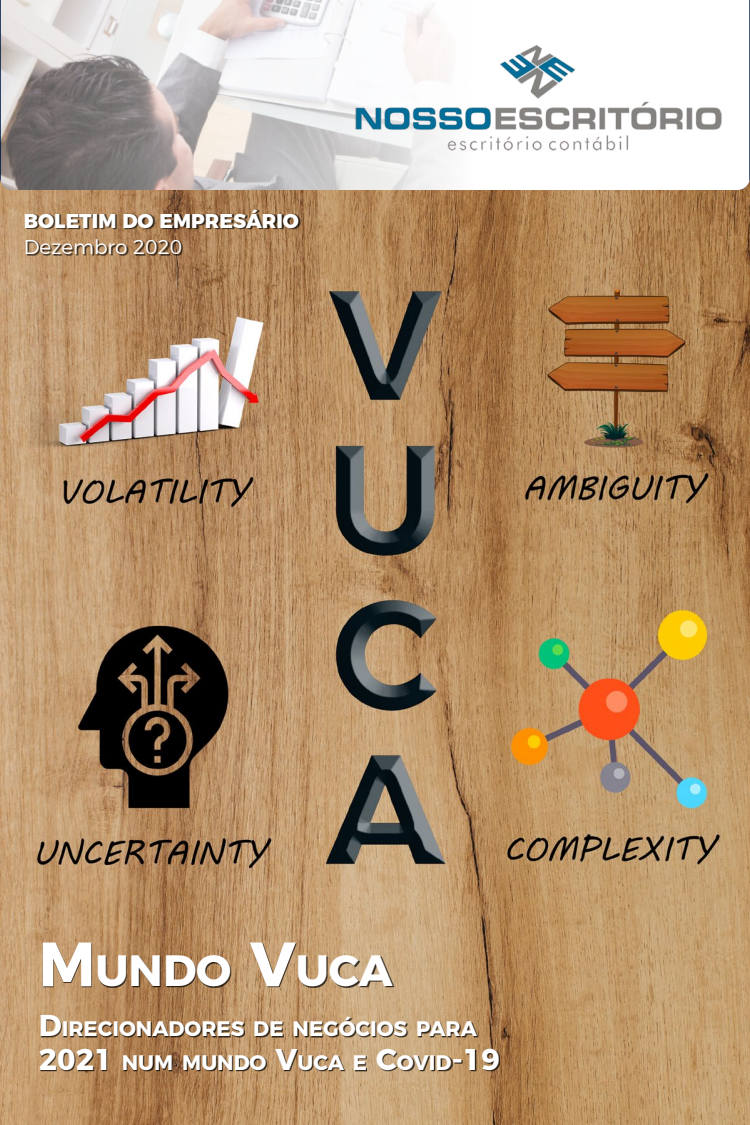
<style>
.page{position:relative;width:750px;height:1125px;background:#fff}
.page>*{position:absolute;margin:0;border:0;box-sizing:border-box;transform-origin:0 0}
.t1{font:700 43.75px "Montserrat";color:#fff}
.t2{font:700 21px/33.8px "Montserrat";color:#fff}
.t3{font:800 20px "Montserrat";color:#fff}
.t4{font:300 20px "Montserrat";color:#fff}
.s1{font-size:62.5px}
.s2{font-size:30px}
</style>
<div class="page">
<img style="left:0;top:190px;width:750px;height:935px">
<div style="left:26px;top:209px;width:274px;height:47px;background:#000;opacity:.75"></div>
<img style="left:1px;top:0;width:442px;height:190px">
<img style="left:348px;top:39px;width:374px;height:118px">
<div style="left:40px;top:944px;width:460px;height:128px;background:#000;opacity:.75"></div>
<p class="t3" style="left:24px;top:204px;width:277px">BOLETIM DO EMPRESÁRIO</p>
<p class="t4" style="left:24px;top:235px;width:160px">Dezembro 2020</p>
<h1 class="t1" style="left:39px;top:935px;width:355px"><span class="s1">M</span>UNDO <span class="s1">V</span>UCA</h1>
<p class="t2" style="left:39px;top:1010px;width:463px"><span class="s2">D</span>IRECIONADORES DE NEGÓCIOS PARA<br><span class="s2">2021</span> NUM MUNDO <span class="s2">V</span>UCA E <span class="s2">C</span>OVID<span class="s2">-19</span></p>
</div>
